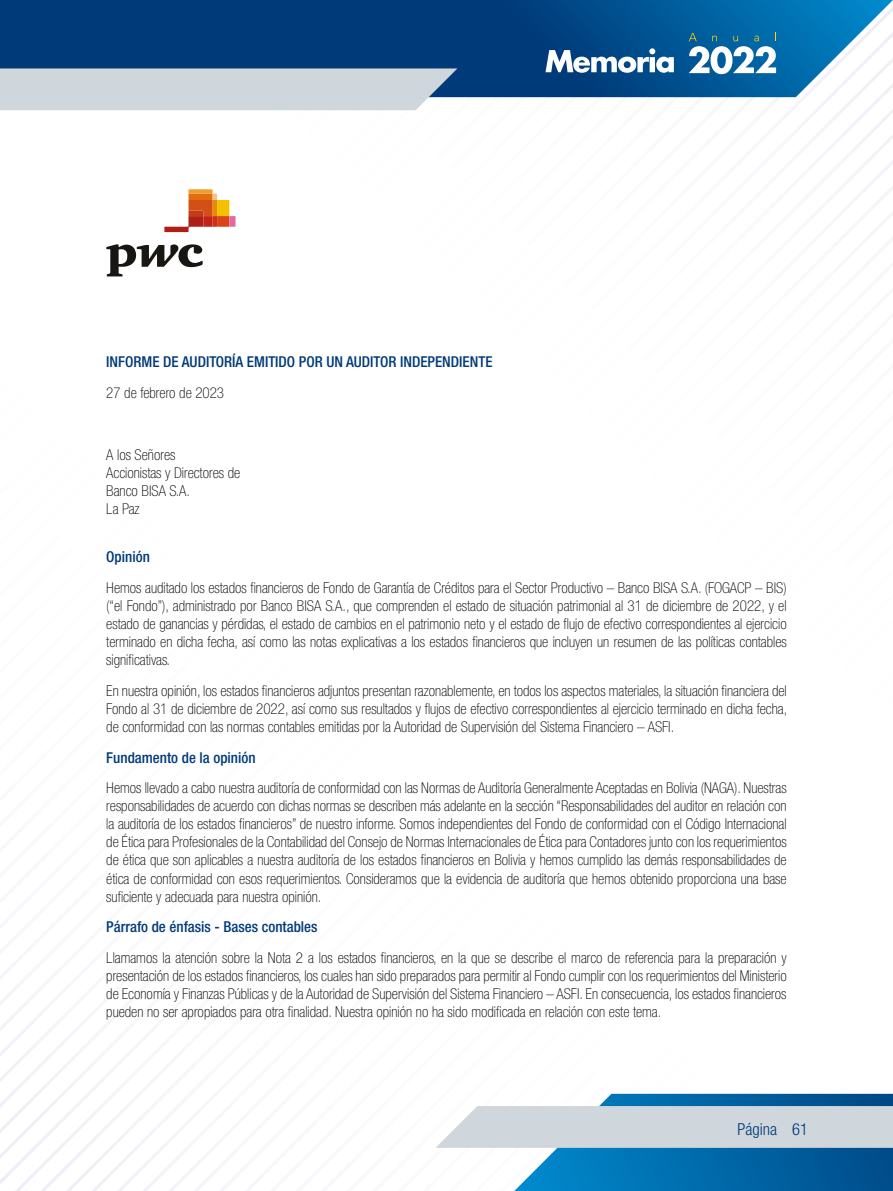
<style>
.page{position:relative;width:893px;height:1191px;background:#fff}
.page>*{position:absolute;margin:0;border:0;box-sizing:border-box;transform-origin:0 0}
.t1{font:300 condensed 16.5px "Helvetica Neue LT Std";color:#003a78}
.t2{font:100 condensed 15px/18px "Helvetica Neue LT Std";color:#000;text-align:justify}
.t3{font:500 condensed 15px "Helvetica Neue LT Std";color:#003a78}
</style>
<div class="page">
<svg style="left:457px;top:0;width:436px;height:97px;background:#2168a0"></svg>
<svg style="left:436px;top:1093px;width:457px;height:98px"></svg>
<svg style="left:545px;top:48px;width:129px;height:25px"></svg>
<svg style="left:689px;top:32px;width:87px;height:42px"></svg>
<svg style="left:106px;top:244px;width:97px;height:32px"></svg>
<svg style="left:0;top:0;width:457px;height:232px"></svg>
<p class="t3" style="left:106px;top:353px;width:388px">INFORME DE AUDITORÍA EMITIDO POR UN AUDITOR INDEPENDIENTE</p>
<p class="t2" style="left:106px;top:384px;width:119px">27 de febrero de 2023</p>
<p class="t2" style="left:106px;top:445px;width:135px;text-align:left">A los Señores<br>Accionistas y Directores de<br>Banco BISA S.A.<br>La Paz</p>
<p class="t3" style="left:106px;top:548px;width:45px">Opinión</p>
<p class="t2" style="left:106px;top:579px;width:682px">Hemos auditado los estados financieros de Fondo de Garantía de Créditos para el Sector Productivo – Banco BISA S.A. (FOGACP – BIS) (“el Fondo”), administrado por Banco BISA S.A., que comprenden el estado de situación patrimonial al 31 de diciembre de 2022, y el estado de ganancias y pérdidas, el estado de cambios en el patrimonio neto y el estado de flujo de efectivo correspondientes al ejercicio terminado en dicha fecha, así como las notas explicativas a los estados financieros que incluyen un resumen de las políticas contables significativas.</p>
<p class="t2" style="left:106px;top:681px;width:682px">En nuestra opinión, los estados financieros adjuntos presentan razonablemente, en todos los aspectos materiales, la situación financiera del Fondo al 31 de diciembre de 2022, así como sus resultados y flujos de efectivo correspondientes al ejercicio terminado en dicha fecha, de conformidad con las normas contables emitidas por la Autoridad de Supervisión del Sistema Financiero – ASFI.</p>
<p class="t3" style="left:106px;top:748px;width:151px">Fundamento de la opinión</p>
<p class="t2" style="left:106px;top:779px;width:682px">Hemos llevado a cabo nuestra auditoría de conformidad con las Normas de Auditoría Generalmente Aceptadas en Bolivia (NAGA). Nuestras responsabilidades de acuerdo con dichas normas se describen más adelante en la sección “Responsabilidades del auditor en relación con la auditoría de los estados financieros” de nuestro informe. Somos independientes del Fondo de conformidad con el Código Internacional de Ética para Profesionales de la Contabilidad del Consejo de Normas Internacionales de Ética para Contadores junto con los requerimientos de ética que son aplicables a nuestra auditoría de los estados financieros en Bolivia y hemos cumplido las demás responsabilidades de ética de conformidad con esos requerimientos. Consideramos que la evidencia de auditoría que hemos obtenido proporciona una base suficiente y adecuada para nuestra opinión.</p>
<p class="t3" style="left:106px;top:918px;width:213px">Párrafo de énfasis - Bases contables</p>
<p class="t2" style="left:106px;top:948px;width:682px">Llamamos la atención sobre la Nota 2 a los estados financieros, en la que se describe el marco de referencia para la preparación y presentación de los estados financieros, los cuales han sido preparados para permitir al Fondo cumplir con los requerimientos del Ministerio de Economía y Finanzas Públicas y de la Autoridad de Supervisión del Sistema Financiero – ASFI. En consecuencia, los estados financieros pueden no ser apropiados para otra finalidad. Nuestra opinión no ha sido modificada en relación con este tema.</p>
<p class="t1" style="left:737px;top:1120px;width:72px">Página 61</p>
</div>
